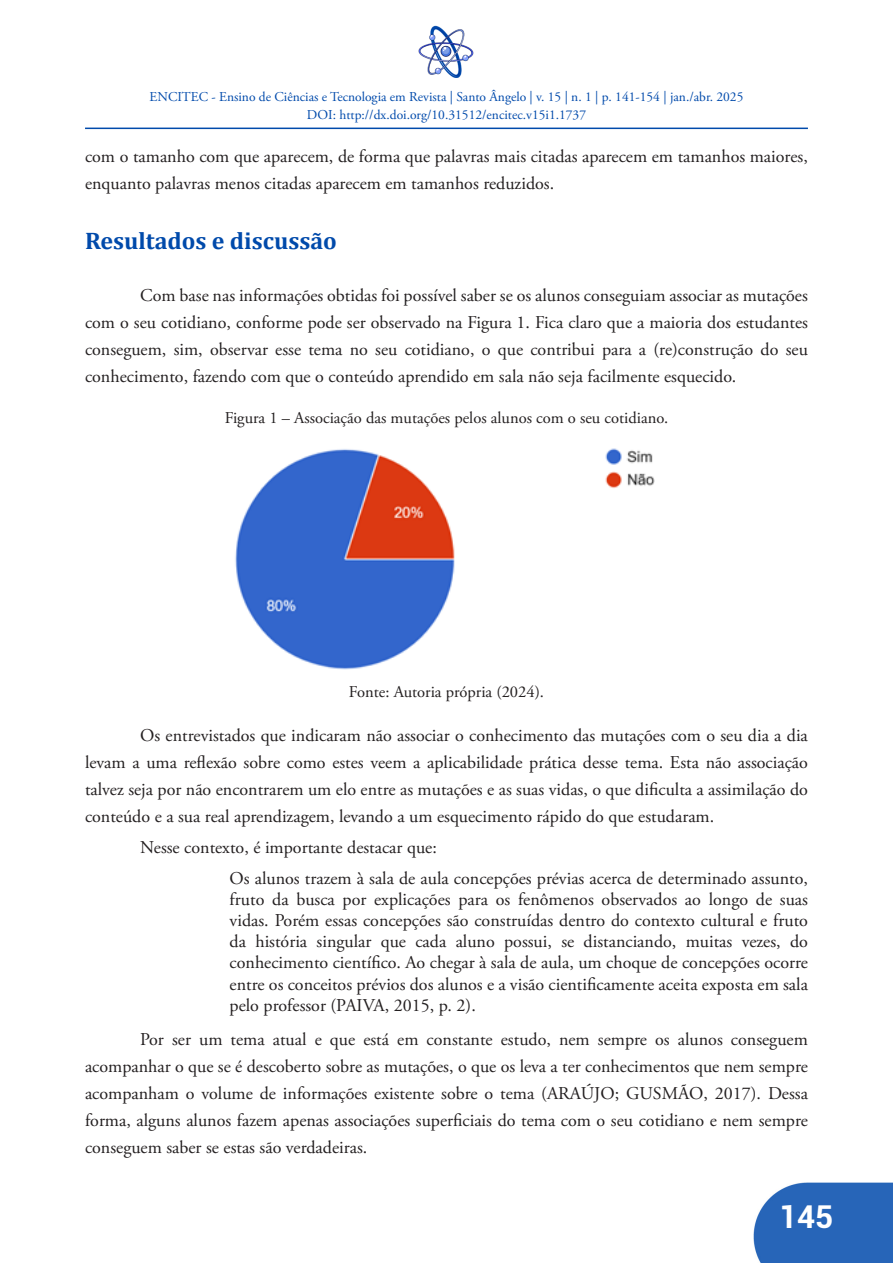
<style>
.page{position:relative;width:893px;height:1263px;background:#fff}
.page>*{position:absolute;margin:0;border:0;box-sizing:border-box;transform-origin:0 0}
.t1{font:700 31.5px "Roboto";color:#fff}
.Subtítulos_no_capítulo_1{font:700 24px "Cambria";color:#004aab}
.TEXTO_NORMAL{font:18px/27px "Adobe Garamond Pro";color:#231f20;text-align:justify}
.CITAÇÕES{font:18px/21px "Adobe Garamond Pro";color:#231f20;text-align:justify}
.TABELA{font:16.5px "Adobe Garamond Pro";color:#231f20}
.t2{font:13.5px/18px "Adobe Garamond Pro";color:#004aab;text-align:center}
</style>
<div class="page">
<img style="left:753px;top:1183px;width:140px;height:80px">
<hr style="left:85px;top:128px;width:723px;height:1px;background:#004aab">
<img style="left:418px;top:26px;width:56px;height:52px">
<img style="left:235px;top:448px;width:420px;height:222px">
<p class="t2" style="left:150px;top:88px;width:595px">ENCITEC - Ensino de Ciências e Tecnologia em Revista | Santo Ângelo | v. 15 | n. 1 | p. 141-154 | jan./abr. 2025<br>DOI: http://dx.doi.org/10.31512/encitec.v15i1.1737</p>
<p class="TEXTO_NORMAL" style="left:85px;top:143px;width:724px">com o tamanho com que aparecem, de forma que palavras mais citadas aparecem em tamanhos maiores, enquanto palavras menos citadas aparecem em tamanhos reduzidos.</p>
<p class="Subtítulos_no_capítulo_1" style="left:85px;top:224px;width:253px">Resultados e discussão</p>
<p class="TEXTO_NORMAL" style="left:85px;top:283px;width:724px;text-indent:55px">Com base nas informações obtidas foi possível saber se os alunos conseguiam associar as mutações com o seu cotidiano, conforme pode ser observado na Figura 1. Fica claro que a maioria dos estudantes conseguem, sim, observar esse tema no seu cotidiano, o que contribui para a (re)construção do seu conhecimento, fazendo com que o conteúdo aprendido em sala não seja facilmente esquecido.</p>
<p class="TABELA" style="left:225px;top:408px;width:445px">Figura 1 – Associação das mutações pelos alunos com o seu cotidiano.</p>
<p class="TABELA" style="left:349px;top:681px;width:197px">Fonte: Autoria própria (2024).</p>
<p class="TEXTO_NORMAL" style="left:85px;top:722px;width:724px;text-indent:55px">Os entrevistados que indicaram não associar o conhecimento das mutações com o seu dia a dia levam a uma reflexão sobre como estes veem a aplicabilidade prática desse tema. Esta não associação talvez seja por não encontrarem um elo entre as mutações e as suas vidas, o que dificulta a assimilação do conteúdo e a sua real aprendizagem, levando a um esquecimento rápido do que estudaram.</p>
<p class="TEXTO_NORMAL" style="left:140px;top:834px;width:298px">Nesse contexto, é importante destacar que:</p>
<p class="CITAÇÕES" style="left:230px;top:869px;width:580px">Os alunos trazem à sala de aula concepções prévias acerca de determinado assunto, fruto da busca por explicações para os fenômenos observados ao longo de suas vidas. Porém essas concepções são construídas dentro do contexto cultural e fruto da história singular que cada aluno possui, se distanciando, muitas vezes, do conhecimento científico. Ao chegar à sala de aula, um choque de concepções ocorre entre os conceitos prévios dos alunos e a visão cientificamente aceita exposta em sala pelo professor (PAIVA, 2015, p. 2).</p>
<p class="TEXTO_NORMAL" style="left:85px;top:1026px;width:724px;text-indent:55px">Por ser um tema atual e que está em constante estudo, nem sempre os alunos conseguem acompanhar o que se é descoberto sobre as mutações, o que os leva a ter conhecimentos que nem sempre acompanham o volume de informações existente sobre o tema (ARAÚJO; GUSMÃO, 2017). Dessa forma, alguns alunos fazem apenas associações superficiais do tema com o seu cotidiano e nem sempre conseguem saber se estas são verdadeiras.</p>
<h1 class="t1" style="left:779px;top:1195px;width:56px">145</h1>
</div>
